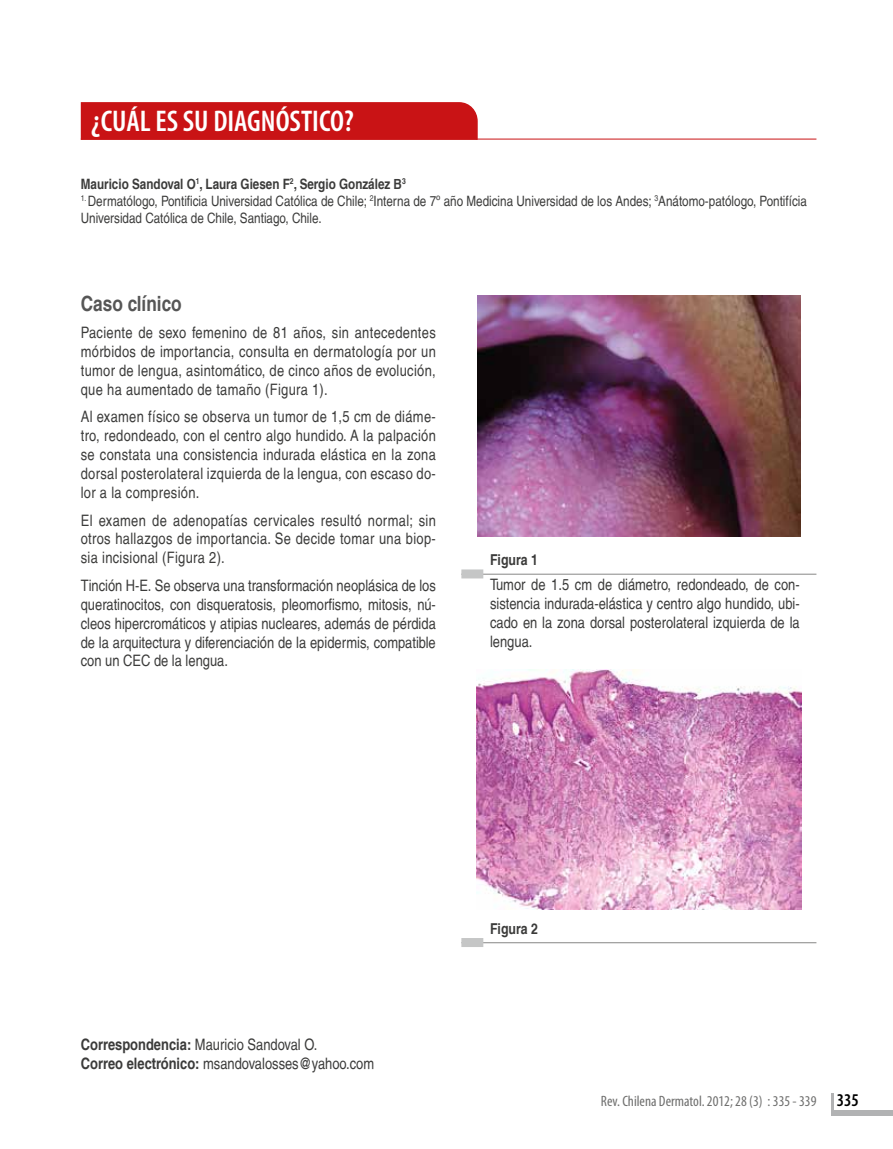
<style>
.page{position:relative;width:893px;height:1149px;background:#fff}
.page>*{position:absolute;margin:0;border:0;box-sizing:border-box;transform-origin:0 0}
.t1{font:600 condensed 30px "Myriad Pro";color:#fff}
.t2{font:700 condensed 21px "Helvetica LT";color:#565656}
.t3{font:condensed 15.75px/18.9px "Helvetica LT";letter-spacing:.015em;color:#3b3b3a;text-align:justify}
.t4{font:condensed 15px "Myriad Pro";color:#6f6f6e}
.t5{font:700 condensed 15px "Helvetica LT";color:#3b3b3a}
.t6{font:condensed 14.25px/17.1px "Helvetica LT";color:#3b3b3a}
.t7{font:700 condensed 14.25px "Helvetica LT";color:#3b3b3a}
.s1{font-weight:700}
.s2{font-weight:600;font-size:18px;color:#000}
</style>
<div class="page">
<div style="left:831px;top:1109px;width:62px;height:6px;background:#b1b2b3"></div>
<svg style="left:831px;top:1093px;width:2px;height:16px"></svg>
<div style="left:80px;top:102px;width:398px;height:38px;background:#c91315"></div>
<hr style="left:81px;top:139px;width:735px;height:1px;background:#c91315">
<hr style="left:461px;top:573px;width:355px;height:1px;background:#878786">
<div style="left:461px;top:569px;width:22px;height:9px;background:#c5c6c6"></div>
<hr style="left:461px;top:942px;width:355px;height:1px;background:#878786">
<div style="left:461px;top:937px;width:22px;height:9px;background:#c5c6c6"></div>
<img style="left:478px;top:296px;width:323px;height:240px">
<img style="left:476px;top:669px;width:325px;height:240px">
<h1 class="t1" style="left:91px;top:105px;width:264px">¿CUÁL ES SU DIAGNÓSTICO?</h1>
<p class="t7" style="left:81px;top:175px;width:327px">Mauricio Sandoval O<sup>1</sup>, Laura Giesen F<sup>2</sup>, Sergio González B<sup>3</sup></p>
<p class="t6" style="left:81px;top:192px;width:728px"><sup>1.</sup> Dermatólogo, Pontificia Universidad Católica de Chile; <sup>2</sup>Interna de 7º año Medicina Universidad de los Andes; <sup>3</sup>Anátomo-patólogo, Pontifícia<br>Universidad Católica de Chile, Santiago, Chile.</p>
<h2 class="t2" style="left:81px;top:290px;width:103px">Caso clínico</h2>
<p class="t3" style="left:81px;top:323px;width:357px">Paciente de sexo femenino de 81 años, sin antecedentes mórbidos de importancia, consulta en dermatología por un tumor de lengua, asintomático, de cinco años de evolución, que ha aumentado de tamaño (Figura 1).</p>
<p class="t3" style="left:81px;top:407px;width:357px">Al examen físico se observa un tumor de 1,5 cm de diáme&shy;tro, redondeado, con el centro algo hundido. A la palpación se constata una consistencia indurada elástica en la zona dorsal posterolateral izquierda de la lengua, con escaso do&shy;lor a la compresión.</p>
<p class="t3" style="left:81px;top:510px;width:357px">El examen de adenopatías cervicales resultó normal; sin otros hallazgos de importancia. Se decide tomar una biop&shy;sia incisional (Figura 2).</p>
<p class="t3" style="left:81px;top:575px;width:357px">Tinción H-E. Se observa una transformación neoplásica de los queratinocitos, con disqueratosis, pleomorfismo, mitosis, nú&shy;cleos hipercromáticos y atipias nucleares, además de pérdida de la arquitectura y diferenciación de la epidermis, compatible con un CEC de la lengua.</p>
<p class="t5" style="left:490px;top:550px;width:49px">Figura 1</p>
<p class="t3" style="left:490px;top:574px;width:311px">Tumor de 1.5 cm de diámetro, redondeado, de con&shy;sistencia indurada-elástica y centro algo hundido, ubi&shy;cado en la zona dorsal posterolateral izquierda de la lengua.</p>
<p class="t3" style="left:81px;top:1034px;width:295px"><span class="s1">Correspondencia:</span> Mauricio Sandoval O.<br><span class="s1">Correo electrónico:</span> msandovalosses@yahoo.com</p>
<p class="t5" style="left:490px;top:918px;width:49px">Figura 2</p>
<p class="t4" style="left:601px;top:1091px;width:259px">Rev. Chilena Dermatol. 2012; 28 (3) : 335 - 339 <span class="s2">335</span></p>
</div>
